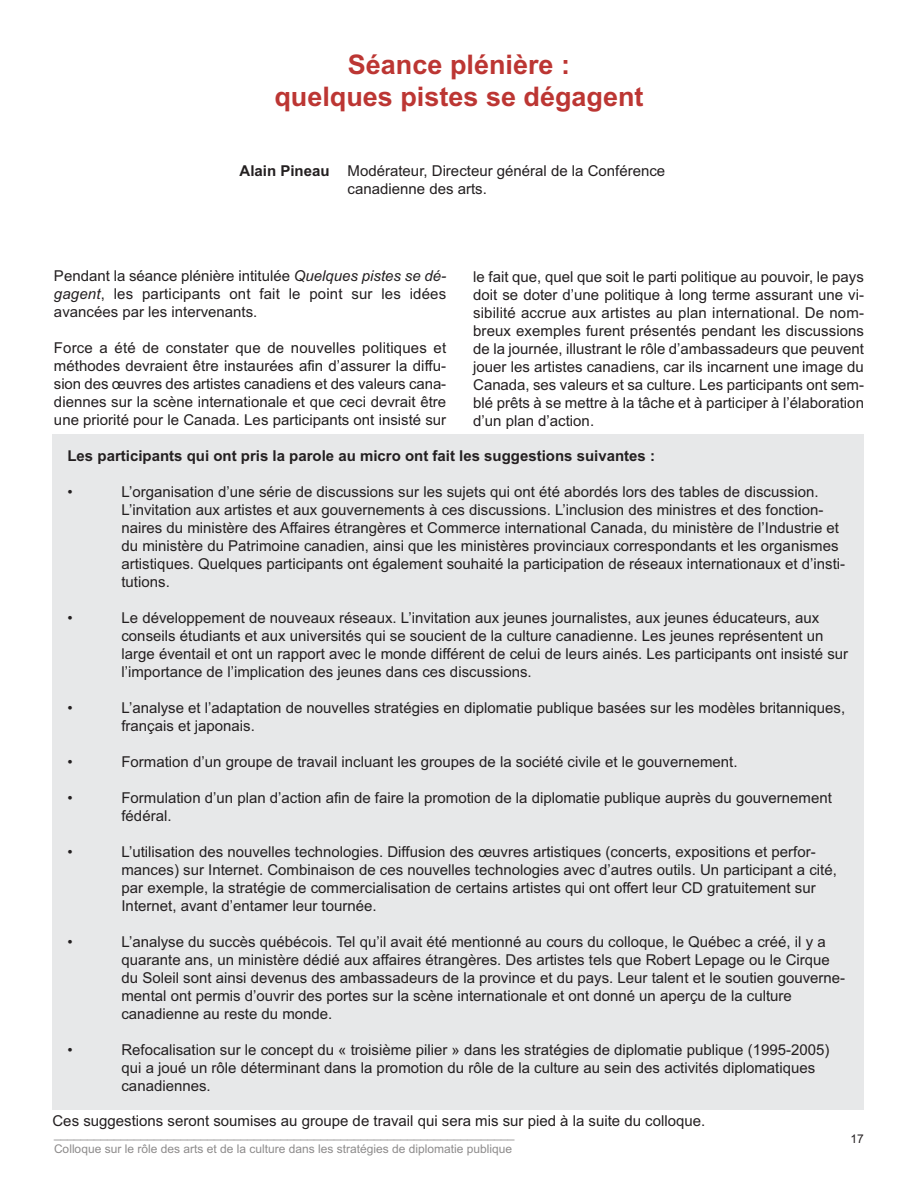
<style>
.page{position:relative;width:918px;height:1188px;background:#fff}
.page>*{position:absolute;margin:0;border:0;box-sizing:border-box;transform-origin:0 0}
.t1{font:700 27px/32.4px "Arial";color:#bc3633;text-align:center}
.t2{font:15px/18px "Arial";color:#231f20}
.t3{font:700 15px "Arial";color:#231f20}
.t4{font:12px/14.4px "Arial";color:#8d8b8b}
.t5{font:12px "Arial";color:#231f20}
.s1{font-weight:700}
.s2{font-style:italic}
</style>
<div class="page">
<div style="left:52px;top:435px;width:812px;height:675px;background:#e7e8e9"></div>
<h1 class="t1" style="left:274px;top:48px;width:371px">Séance plénière :<br>quelques pistes se dégagent</h1>
<p class="t2" style="left:348px;top:162px;width:319px;text-indent:-108px"><span class="s1">Alain Pineau</span> Modérateur, Directeur général de la Conférence canadienne des arts.</p>
<p class="t2" style="left:54px;top:267px;width:394px;text-align:justify">Pendant la séance plénière intitulée <span class="s2">Quelques pistes se dé&shy;gagent</span>, les participants ont fait le point sur les idées avancées par les intervenants.</p>
<p class="t2" style="left:54px;top:339px;width:394px;text-align:justify">Force a été de constater que de nouvelles politiques et méthodes devraient être instaurées afin d’assurer la diffu&shy;sion des œuvres des artistes canadiens et des valeurs cana&shy;diennes sur la scène internationale et que ceci devrait être une priorité pour le Canada. Les participants ont insisté sur</p>
<p class="t3" style="left:67px;top:447px;width:589px">Les participants qui ont pris la parole au micro ont fait les suggestions suivantes :</p>
<p class="t2" style="left:67px;top:482px;width:7px">•</p>
<p class="t2" style="left:121px;top:482px;width:725px">L’organisation d’une série de discussions sur les sujets qui ont été abordés lors des tables de discussion.<br>L’invitation aux artistes et aux gouvernements à ces discussions. L’inclusion des ministres et des fonction&shy;naires du ministère des Affaires étrangères et Commerce international Canada, du ministère de l’Industrie et du ministère du Patrimoine canadien, ainsi que les ministères provinciaux correspondants et les organismes artistiques. Quelques participants ont également souhaité la participation de réseaux internationaux et d’insti&shy;tutions.</p>
<p class="t2" style="left:67px;top:608px;width:7px">•</p>
<p class="t2" style="left:121px;top:608px;width:728px">Le développement de nouveaux réseaux. L’invitation aux jeunes journalistes, aux jeunes éducateurs, aux conseils étudiants et aux universités qui se soucient de la culture canadienne. Les jeunes représentent un large éventail et ont un rapport avec le monde différent de celui de leurs ainés. Les participants ont insisté sur l’importance de l’implication des jeunes dans ces discussions.</p>
<p class="t2" style="left:67px;top:698px;width:7px">•</p>
<p class="t2" style="left:121px;top:698px;width:725px">L’analyse et l’adaptation de nouvelles stratégies en diplomatie publique basées sur les modèles britanniques, français et japonais.</p>
<p class="t2" style="left:67px;top:752px;width:7px">•</p>
<p class="t2" style="left:121px;top:752px;width:618px">Formation d’un groupe de travail incluant les groupes de la société civile et le gouvernement.</p>
<p class="t2" style="left:67px;top:788px;width:7px">•</p>
<p class="t2" style="left:121px;top:788px;width:712px">Formulation d’un plan d’action afin de faire la promotion de la diplomatie publique auprès du gouvernement fédéral.</p>
<p class="t2" style="left:67px;top:842px;width:7px">•</p>
<p class="t2" style="left:121px;top:842px;width:717px">L’utilisation des nouvelles technologies. Diffusion des œuvres artistiques (concerts, expositions et perfor&shy;mances) sur Internet. Combinaison de ces nouvelles technologies avec d’autres outils. Un participant a cité, par exemple, la stratégie de commercialisation de certains artistes qui ont offert leur CD gratuitement sur Internet, avant d’entamer leur tournée.</p>
<p class="t2" style="left:67px;top:932px;width:7px">•</p>
<p class="t2" style="left:121px;top:932px;width:725px">L’analyse du succès québécois. Tel qu’il avait été mentionné au cours du colloque, le Québec a créé, il y a quarante ans, un ministère dédié aux affaires étrangères. Des artistes tels que Robert Lepage ou le Cirque du Soleil sont ainsi devenus des ambassadeurs de la province et du pays. Leur talent et le soutien gouverne&shy;mental ont permis d’ouvrir des portes sur la scène internationale et ont donné un aperçu de la culture canadienne au reste du monde.</p>
<p class="t2" style="left:67px;top:1040px;width:7px">•</p>
<p class="t2" style="left:121px;top:1040px;width:709px">Refocalisation sur le concept du « troisième pilier » dans les stratégies de diplomatie publique (1995-2005) qui a joué un rôle déterminant dans la promotion du rôle de la culture au sein des activités diplomatiques canadiennes.</p>
<p class="t2" style="left:473px;top:267px;width:392px;text-align:justify">le fait que, quel que soit le parti politique au pouvoir, le pays doit se doter d’une politique à long terme assurant une vi&shy;sibilité accrue aux artistes au plan international. De nom&shy;breux exemples furent présentés pendant les discussions de la journée, illustrant le rôle d’ambassadeurs que peuvent jouer les artistes canadiens, car ils incarnent une image du Canada, ses valeurs et sa culture. Les participants ont sem&shy;blé prêts à se mettre à la tâche et à participer à l’élaboration d’un plan d’action.</p>
<p class="t2" style="left:52px;top:1112px;width:654px">Ces suggestions seront soumises au groupe de travail qui sera mis sur pied à la suite du colloque.</p>
<p class="t4" style="left:54px;top:1127px;width:462px">_____________________________________________________________________<br>Colloque sur le rôle des arts et de la culture dans les stratégies de diplomatie publique</p>
<p class="t5" style="left:851px;top:1132px;width:15px">17</p>
</div>
